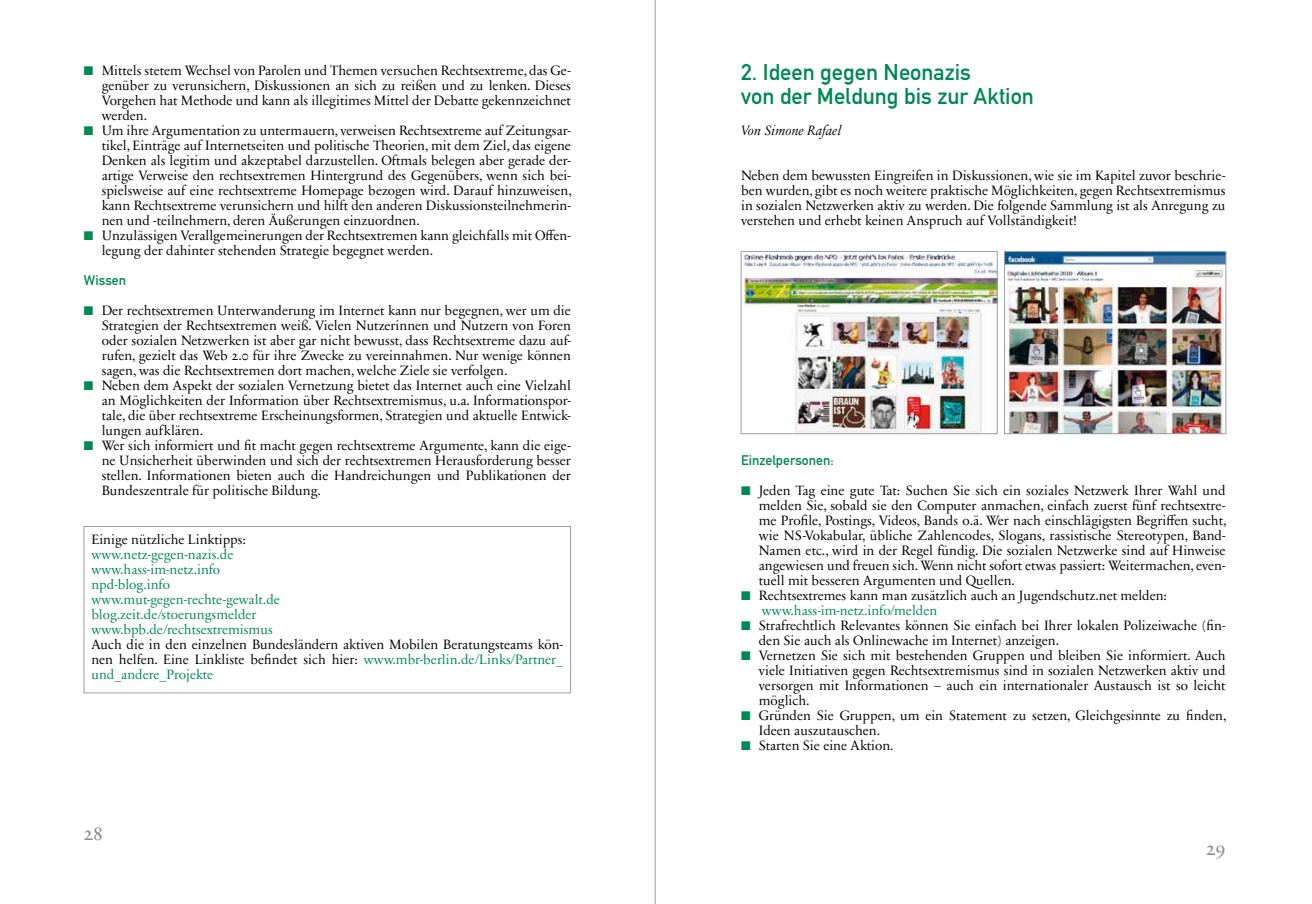
<style>
.page{position:relative;width:1312px;height:904px;background:#fff}
.page>*{position:absolute;margin:0;border:0;box-sizing:border-box;transform-origin:0 0}
.t1{font:22.5px/23.8px "DIN Mittelschrift";color:#085}
.t2{font:20px "Sabon Next LT Display Os F";color:#87888a}
.t3{font:13.75px/15px "Sabon Next LT Display Os F";color:#000;text-align:justify}
.t4{font:13.75px/15px "Sabon Next LT Display Os F";color:#085}
.t5{font:13.75px "DIN Mittelschrift";color:#085}
.t6{font:13.75px "Sabon Next LT Display Italic Os F";color:#000}
.s1{color:#085}
</style>
<div class="page">
<hr style="left:654px;top:0;width:1px;height:904px;background:#9c9e9f">
<div style="left:84px;top:526px;width:486px;height:167px;border:1px solid #9c9e9f"></div>
<img style="left:742px;top:253px;width:253px;height:179px">
<div style="left:740px;top:251px;width:257px;height:183px;border:1px solid #9c9e9f"></div>
<img style="left:1005px;top:253px;width:218px;height:179px">
<div style="left:1003px;top:251px;width:222px;height:183px;border:1px solid #9c9e9f"></div>
<p class="t3" style="left:102px;top:63px;width:470px;text-indent:-18px"><span class="s1">■</span> Mittels stetem Wechsel von Parolen und Themen versuchen Rechtsextreme, das Ge&shy;genüber zu verunsichern, Diskussionen an sich zu reißen und zu lenken. Dieses Vorgehen hat Methode und kann als illegitimes Mittel der Debatte gekennzeichnet werden.</p>
<p class="t3" style="left:102px;top:123px;width:471px;text-indent:-18px"><span class="s1">■</span> Um ihre Argumentation zu untermauern, verweisen Rechtsextreme auf Zeitungsar&shy;tikel, Einträge auf Internetseiten und politische Theorien, mit dem Ziel, das eigene Denken als legitim und akzeptabel darzustellen. Oftmals belegen aber gerade der&shy;artige Verweise den rechtsextremen Hintergrund des Gegenübers, wenn sich bei&shy;spielsweise auf eine rechtsextreme Homepage bezogen wird. Darauf hinzuweisen, kann Rechtsextreme verunsichern und hilft den anderen Diskussionsteilnehmerin&shy;nen und -teilnehmern, deren Äußerungen einzuordnen.</p>
<p class="t3" style="left:102px;top:228px;width:470px;text-indent:-18px"><span class="s1">■</span> Unzulässigen Verallgemeinerungen der Rechtsextremen kann gleichfalls mit Offen&shy;legung der dahinter stehenden Strategie begegnet werden.</p>
<p class="t5" style="left:84px;top:272px;width:44px">Wissen</p>
<p class="t3" style="left:102px;top:303px;width:470px;text-indent:-18px"><span class="s1">■</span> Der rechtsextremen Unterwanderung im Internet kann nur begegnen, wer um die Strategien der Rechtsextremen weiß. Vielen Nutzerinnen und Nutzern von Foren oder sozialen Netzwerken ist aber gar nicht bewusst, dass Rechtsextreme dazu auf&shy;rufen, gezielt das Web 2.0 für ihre Zwecke zu vereinnahmen. Nur wenige können sagen, was die Rechtsextremen dort machen, welche Ziele sie verfolgen.</p>
<p class="t3" style="left:102px;top:378px;width:470px;text-indent:-18px"><span class="s1">■</span> Neben dem Aspekt der sozialen Vernetzung bietet das Internet auch eine Vielzahl an Möglichkeiten der Information über Rechtsextremismus, u.a. Informationspor&shy;tale, die über rechtsextreme Erscheinungsformen, Strategien und aktuelle Entwick&shy;lungen aufklären.</p>
<p class="t3" style="left:102px;top:438px;width:470px;text-indent:-18px"><span class="s1">■</span> Wer sich informiert und fit macht gegen rechtsextreme Argumente, kann die eige&shy;ne Unsicherheit überwinden und sich der rechtsextremen Herausforderung besser stellen. Informationen bieten auch die Handreichungen und Publikationen der Bundeszentrale für politische Bildung.</p>
<p class="t3" style="left:91px;top:532px;width:156px">Einige nützliche Linktipps:</p>
<p class="t4" style="left:91px;top:547px;width:190px">www.netz-gegen-nazis.de www.hass-im-netz.info npd-blog.info www.mut-gegen-rechte-gewalt.de blog.zeit.de/stoerungsmelder www.bpb.de/rechtsextremismus</p>
<p class="t3" style="left:91px;top:637px;width:473px">Auch die in den einzelnen Bundesländern aktiven Mobilen Beratungsteams kön&shy;nen helfen. Eine Linkliste befindet sich hier: <span class="s1">www.mbr-berlin.de/Links/Partner_ und_andere_Projekte</span></p>
<h2 class="t2" style="left:84px;top:822px;width:20px">28</h2>
<h1 class="t1" style="left:741px;top:60px;width:294px">2. Ideen gegen Neonazis<br>von der Meldung bis zur Aktion</h1>
<p class="t6" style="left:741px;top:122px;width:102px">Von Simone Rafael</p>
<p class="t3" style="left:741px;top:168px;width:486px">Neben dem bewussten Eingreifen in Diskussionen, wie sie im Kapitel zuvor beschrie&shy;ben wurden, gibt es noch weitere praktische Möglichkeiten, gegen Rechtsextremismus in sozialen Netzwerken aktiv zu werden. Die folgende Sammlung ist als Anregung zu verstehen und erhebt keinen Anspruch auf Vollständigkeit!</p>
<p class="t5" style="left:741px;top:452px;width:94px">Einzelpersonen:</p>
<p class="t3" style="left:758px;top:483px;width:469px;text-indent:-18px"><span class="s1">■</span> Jeden Tag eine gute Tat: Suchen Sie sich ein soziales Netzwerk Ihrer Wahl und melden Sie, sobald sie den Computer anmachen, einfach zuerst fünf rechtsextre&shy;me Profile, Postings, Videos, Bands o.ä. Wer nach einschlägigsten Begriffen sucht, wie NS-Vokabular, übliche Zahlencodes, Slogans, rassistische Stereotypen, Band-Namen etc., wird in der Regel fündig. Die sozialen Netzwerke sind auf Hinweise angewiesen und freuen sich. Wenn nicht sofort etwas passiert: Weitermachen, even&shy;tuell mit besseren Argumenten und Quellen.</p>
<p class="t3" style="left:761px;top:588px;width:407px;text-indent:-21px"><span class="s1">■</span> Rechtsextremes kann man zusätzlich auch an Jugendschutz.net melden: <span class="s1">www.hass-im-netz.info/melden</span></p>
<p class="t3" style="left:758px;top:618px;width:468px;text-indent:-18px"><span class="s1">■</span> Strafrechtlich Relevantes können Sie einfach bei Ihrer lokalen Polizeiwache (fin&shy;den Sie auch als Onlinewache im Internet) anzeigen.</p>
<p class="t3" style="left:758px;top:648px;width:468px;text-indent:-18px"><span class="s1">■</span> Vernetzen Sie sich mit bestehenden Gruppen und bleiben Sie informiert. Auch viele Initiativen gegen Rechtsextremismus sind in sozialen Netzwerken aktiv und versorgen mit Informationen – auch ein internationaler Austausch ist so leicht möglich.</p>
<p class="t3" style="left:758px;top:708px;width:469px;text-indent:-18px"><span class="s1">■</span> Gründen Sie Gruppen, um ein Statement zu setzen, Gleichgesinnte zu finden,<br>Ideen auszutauschen.</p>
<p class="t3" style="left:741px;top:738px;width:154px"><span class="s1">■</span> Starten Sie eine Aktion.</p>
<h2 class="t2" style="left:1205px;top:837px;width:21px">29</h2>
</div>
